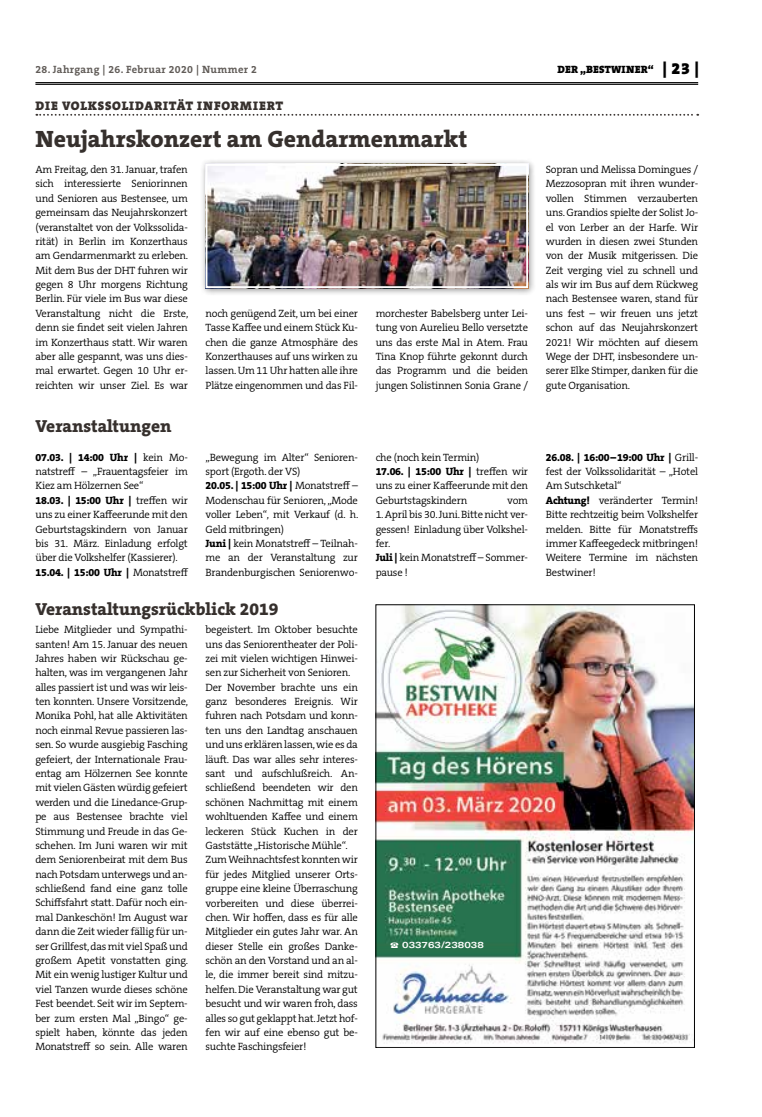
<style>
.page{position:relative;width:762px;height:1117px;background:#fff}
.page>*{position:absolute;margin:0;border:0;box-sizing:border-box;transform-origin:0 0}
.t1{font:800 23.75px "The Serif B W8";color:#36302d}
.t2{font:800 17.5px "The Serif B W8";color:#36302d}
.t3{font:900 12.5px "The Serif B W9";letter-spacing:.065em;color:#36302d}
.t4{font:300 10.62px/14.4px "The Serif B W4";letter-spacing:-.02em;color:#000}
.t5{font:800 10.62px "The Serif B W8";letter-spacing:-.02em;color:#000}
.t6{font:700 10.62px "The Serif B W7";letter-spacing:.03em;color:#615c58}
.t7{font:900 10.62px "The Serif B W9";letter-spacing:.015em;color:#000}
.t8{font:700 expanded 8.75px "Univers";color:#fff}
.s1{font-size:16.25px}
.s2{font-family:"The Serif B W4";font-weight:300}
.s3{font-family:"The Serif B W8";font-weight:800}
</style>
<div class="page">
<hr style="left:35px;top:82px;width:663px;height:1px;background:#000">
<hr style="left:35px;top:84px;width:663px;height:1px;background:#000">
<svg style="left:36px;top:114px;width:662px;height:2px"></svg>
<div style="left:200px;top:158px;width:336px;height:138px;background:#000;opacity:.45"></div>
<img style="left:209px;top:167px;width:316px;height:118px">
<div style="left:206px;top:164px;width:322px;height:124px;border:2px solid #fff"></div>
<img style="left:378px;top:606px;width:314px;height:438px">
<svg style="left:391px;top:942px;width:7px;height:5px"></svg>
<p class="t6" style="left:35px;top:62px;width:223px">28. Jahrgang | 26. Februar 2020 | Nummer 2</p>
<p class="t7" style="left:557px;top:63px;width:143px">DER „BESTWINER“ <span class="s1">| 23 |</span></p>
<p class="t3" style="left:36px;top:97px;width:249px">DIE VOLKSSOLIDARITÄT INFORMIERT</p>
<h1 class="t1" style="left:35px;top:123px;width:433px">Neujahrskonzert am Gendarmenmarkt</h1>
<p class="t4" style="left:35px;top:162px;width:154px;text-align:justify">Am Freitag, den 31. Januar, trafen sich interessierte Seniorinnen und Senioren aus Bestensee, um gemeinsam das Neujahrskonzert (veranstaltet von der Volkssolida&shy;rität) in Berlin im Konzerthaus am Gendarmenmarkt zu erleben.<br>Mit dem Bus der DHT fuhren wir gegen 8 Uhr morgens Richtung Berlin. Für viele im Bus war diese Veranstaltung nicht die Erste, denn sie findet seit vielen Jahren im Konzerthaus statt. Wir waren aber alle gespannt, was uns dies&shy;mal erwartet. Gegen 10 Uhr er&shy;reichten wir unser Ziel. Es war</p>
<p class="t4" style="left:206px;top:306px;width:154px;text-align:justify">noch genügend Zeit, um bei einer Tasse Kaffee und einem Stück Ku&shy;chen die ganze Atmosphäre des Konzerthauses auf uns wirken zu lassen. Um 11 Uhr hatten alle ihre Plätze eingenommen und das Fil-</p>
<p class="t4" style="left:376px;top:306px;width:154px;text-align:justify">morchester Babelsberg unter Lei&shy;tung von Aurelieu Bello versetzte uns das erste Mal in Atem. Frau Tina Knop führte gekonnt durch das Programm und die beiden jungen Solistinnen Sonia Grane /</p>
<h2 class="t2" style="left:35px;top:414px;width:138px">Veranstaltungen</h2>
<p class="t5" style="left:35px;top:450px;width:154px">07.03. | 14:00 Uhr | <span class="s2">kein Mo-</span></p>
<p class="t4" style="left:35px;top:464px;width:154px">natstreff – „Frauentagsfeier im<br>Kiez am Hölzernen See“</p>
<p class="t5" style="left:35px;top:493px;width:154px">18.03. | 15:00 Uhr | <span class="s2">treffen wir</span></p>
<p class="t4" style="left:35px;top:507px;width:154px;text-align:justify">uns zu einer Kaffeerunde mit den Geburtstagskindern von Januar bis 31. März. Einladung erfolgt über die Volkshelfer (Kassierer).</p>
<p class="t5" style="left:35px;top:565px;width:154px">15.04. | 15:00 Uhr | <span class="s2">Monatstreff</span></p>
<p class="t4" style="left:206px;top:450px;width:154px">„Bewegung im Alter“ Senioren&shy;sport (Ergoth. der VS)</p>
<p class="t5" style="left:206px;top:478px;width:154px">20.05. | 15:00 Uhr | <span class="s2">Monatstreff –</span></p>
<p class="t4" style="left:206px;top:493px;width:154px">Modenschau für Senioren, „Mode voller Leben“, mit Verkauf (d. h.<br>Geld mitbringen)<br><span class="s3">Juni |</span> kein Monatstreff – Teilnah&shy;me an der Veranstaltung zur<br>Brandenburgischen Seniorenwo-</p>
<h2 class="t2" style="left:35px;top:597px;width:244px">Veranstaltungsrückblick 2019</h2>
<p class="t4" style="left:35px;top:622px;width:154px;text-align:justify">Liebe Mitglieder und Sympathi&shy;santen! Am 15. Januar des neuen Jahres haben wir Rückschau ge&shy;halten, was im vergangenen Jahr alles passiert ist und was wir leis&shy;ten konnten. Unsere Vorsitzende, Monika Pohl, hat alle Aktivitäten noch einmal Revue passieren las&shy;sen. So wurde ausgiebig Fasching gefeiert, der Internationale Frau&shy;entag am Hölzernen See konnte mit vielen Gästen würdig gefeiert werden und die Linedance-Grup&shy;pe aus Bestensee brachte viel Stimmung und Freude in das Ge&shy;schehen. Im Juni waren wir mit dem Seniorenbeirat mit dem Bus nach Potsdam unterwegs und an&shy;schließend fand eine ganz tolle Schiffsfahrt statt. Dafür noch ein&shy;mal Dankeschön! Im August war dann die Zeit wieder fällig für un&shy;ser Grillfest, das mit viel Spaß und großem Apetit vonstatten ging.<br>Mit ein wenig lustiger Kultur und viel Tanzen wurde dieses schöne Fest beendet. Seit wir im Septem&shy;ber zum ersten Mal „Bingo“ ge&shy;spielt haben, könnte das jeden Monatstreff so sein. Alle waren</p>
<p class="t4" style="left:205px;top:622px;width:154px">begeistert. Im Oktober besuchte uns das Seniorentheater der Poli&shy;zei mit vielen wichtigen Hinwei&shy;sen zur Sicherheit von Senioren.<br>Der November brachte uns ein ganz besonderes Ereignis. Wir fuhren nach Potsdam und konn&shy;ten uns den Landtag anschauen und uns erklären lassen, wie es da läuft. Das war alles sehr interes&shy;sant und aufschlußreich. An&shy;schließend beendeten wir den schönen Nachmittag mit einem wohltuenden Kaffee und einem leckeren Stück Kuchen in der<br>Gaststätte „Historische Mühle“.<br>Zum Weihnachtsfest konnten wir für jedes Mitglied unserer Orts&shy;gruppe eine kleine Überraschung vorbereiten und diese überrei&shy;chen. Wir hoffen, dass es für alle<br>Mitglieder ein gutes Jahr war. An dieser Stelle ein großes Danke&shy;schön an den Vorstand und an al&shy;le, die immer bereit sind mitzu&shy;helfen. Die Veranstaltung war gut besucht und wir waren froh, dass alles so gut geklappt hat. Jetzt hof&shy;fen wir auf eine ebenso gut be&shy;suchte Faschingsfeier!</p>
<p class="t4" style="left:376px;top:450px;width:105px">che (noch kein Termin)</p>
<p class="t5" style="left:376px;top:464px;width:154px">17.06. | 15:00 Uhr | <span class="s2">treffen wir</span></p>
<p class="t4" style="left:376px;top:478px;width:154px">uns zu einer Kaffeerunde mit den<br>Geburtstagskindern</p>
<p class="t4" style="left:507px;top:493px;width:22px">vom</p>
<p class="t4" style="left:376px;top:507px;width:154px">1. April bis 30. Juni. Bitte nicht ver&shy;gessen! Einladung über Volkshel&shy;fer.<br><span class="s3">Juli |</span> kein Monatstreff – Sommer&shy;pause !</p>
<p class="t8" style="left:402px;top:939px;width:83px">033763/238038</p>
<p class="t4" style="left:546px;top:162px;width:154px;text-align:justify">Sopran und Melissa Domingues / Mezzosopran mit ihren wunder&shy;vollen Stimmen verzauberten uns. Grandios spielte der Solist Jo&shy;el von Lerber an der Harfe. Wir wurden in diesen zwei Stunden von der Musik mitgerissen. Die Zeit verging viel zu schnell und als wir im Bus auf dem Rückweg nach Bestensee waren, stand für uns fest – wir freuen uns jetzt schon auf das Neujahrskonzert 2021! Wir möchten auf diesem Wege der DHT, insbesondere un&shy;serer Elke Stimper, danken für die gute Organisation.</p>
<p class="t5" style="left:546px;top:450px;width:154px">26.08. | 16:00–19:00 Uhr | <span class="s2">Grill-</span></p>
<p class="t4" style="left:546px;top:464px;width:154px">fest der Volkssolidarität – „Hotel<br>Am Sutschketal“<br><span class="s3">Achtung!</span> veränderter Termin!<br>Bitte rechtzeitig beim Volkshelfer melden. Bitte für Monatstreffs immer Kaffeegedeck mitbringen!<br>Weitere Termine im nächsten<br>Bestwiner!</p>
</div>
